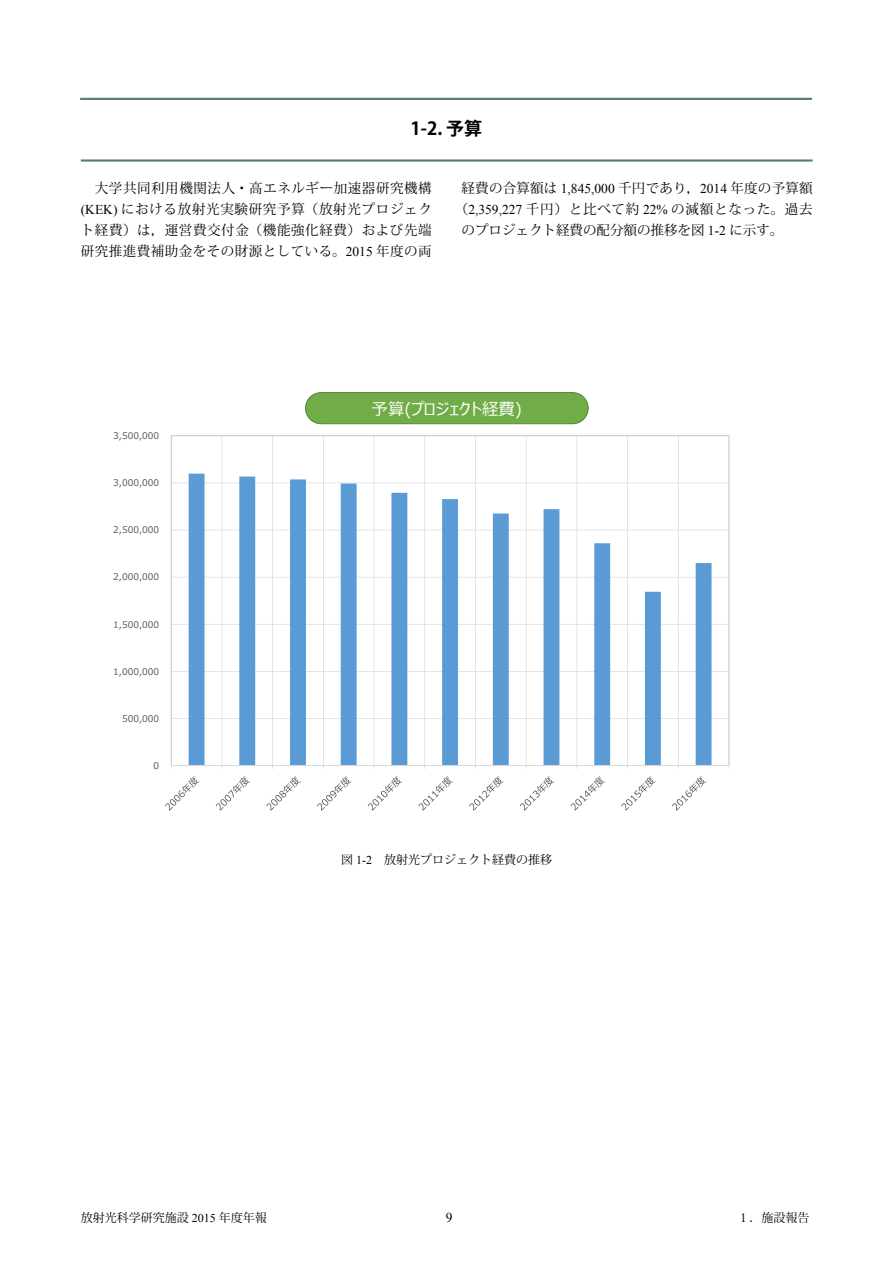
<style>
.page{position:relative;width:893px;height:1263px;background:#fff}
.page>*{position:absolute;margin:0;border:0;box-sizing:border-box;transform-origin:0 0}
.t1{font:700 18px "Koz Go Pro";color:#000}
.t2{font:16.35px "Meiryo UI";color:#fff}
.t3{font:13.5px/21px "Koz Min Pro";letter-spacing:.035em;color:#000;text-align:justify}
.t4{font:13.5px "Koz Min Pro";letter-spacing:.015em;color:#000}
.t5{font:13.5px "Koz Min Pro";letter-spacing:.06em;color:#000}
.t6{font:13.5px "Koz Min Pro";color:#000}
.t7{font:13.5px "Times New Roman";color:#000}
.t8{font:12px "Koz Min Pro";color:#000}
.t9{font:9.15px "Meiryo UI";color:#595959}
.s1{font-family:"Times New Roman"}
</style>
<div class="page">
<hr style="left:81px;top:159px;width:732px;height:3px;background:#518068">
<hr style="left:80px;top:98px;width:732px;height:2px;background:#518068">
<hr style="left:729px;top:436px;width:1px;height:330px;background:#d9d9d9">
<svg style="left:171px;top:435px;width:558px;height:330px"></svg>
<svg style="left:189px;top:474px;width:523px;height:291px"></svg>
<hr style="left:171px;top:765px;width:558px;height:1px;background:#d9d9d9">
<svg style="left:165px;top:776px;width:34px;height:35px"></svg>
<svg style="left:216px;top:776px;width:34px;height:35px"></svg>
<svg style="left:266px;top:776px;width:35px;height:35px"></svg>
<svg style="left:317px;top:776px;width:34px;height:35px"></svg>
<svg style="left:368px;top:776px;width:34px;height:35px"></svg>
<svg style="left:418px;top:776px;width:35px;height:35px"></svg>
<svg style="left:469px;top:776px;width:34px;height:35px"></svg>
<svg style="left:520px;top:776px;width:34px;height:35px"></svg>
<svg style="left:571px;top:776px;width:34px;height:35px"></svg>
<svg style="left:621px;top:776px;width:35px;height:35px"></svg>
<svg style="left:672px;top:776px;width:34px;height:35px"></svg>
<svg style="left:305px;top:392px;width:284px;height:32px;background:#72ac4b"></svg>
<h1 class="t1" style="left:411px;top:116px;width:73px">1-2. 予算</h1>
<p class="t3" style="left:81px;top:177px;width:353px">　大学共同利用機関法人・高エネルギー加速器研究機構<span class="s1">(KEK)</span> における放射光実験研究予算（放射光プロジェクト経費）は，運営費交付金（機能強化経費）および先端研究推進費補助金をその財源としている。<span class="s1">2015</span> 年度の両</p>
<p class="t4" style="left:462px;top:178px;width:353px">経費の合算額は <span class="s1">1,845,000</span> 千円であり，<span class="s1">2014</span> 年度の予算額</p>
<p class="t5" style="left:455px;top:199px;width:359px">（<span class="s1">2,359,227</span> 千円）と比べて約 <span class="s1">22%</span> の減額となった。過去</p>
<p class="t6" style="left:462px;top:220px;width:323px">のプロジェクト経費の配分額の推移を図 <span class="s1">1-2</span> に示す。</p>
<p class="t9" style="left:113px;top:429px;width:47px">3,500,000</p>
<p class="t9" style="left:113px;top:476px;width:47px">3,000,000</p>
<p class="t9" style="left:113px;top:524px;width:47px">2,500,000</p>
<p class="t9" style="left:113px;top:571px;width:47px">2,000,000</p>
<p class="t9" style="left:113px;top:618px;width:47px">1,500,000</p>
<p class="t9" style="left:113px;top:665px;width:47px">1,000,000</p>
<p class="t9" style="left:122px;top:712px;width:39px">500,000</p>
<p class="t9" style="left:154px;top:759px;width:7px">0</p>
<p class="t2" style="left:372px;top:398px;width:152px">予算(プロジェクト経費)</p>
<p class="t8" style="left:341px;top:851px;width:212px">図 <span class="s1">1-2</span>　放射光プロジェクト経費の推移</p>
<p class="t8" style="left:81px;top:1209px;width:188px">放射光科学研究施設 <span class="s1">2015</span> 年度年報</p>
<p class="t7" style="left:446px;top:1208px;width:8px">9</p>
<p class="t8" style="left:737px;top:1209px;width:74px">１．施設報告</p>
</div>
